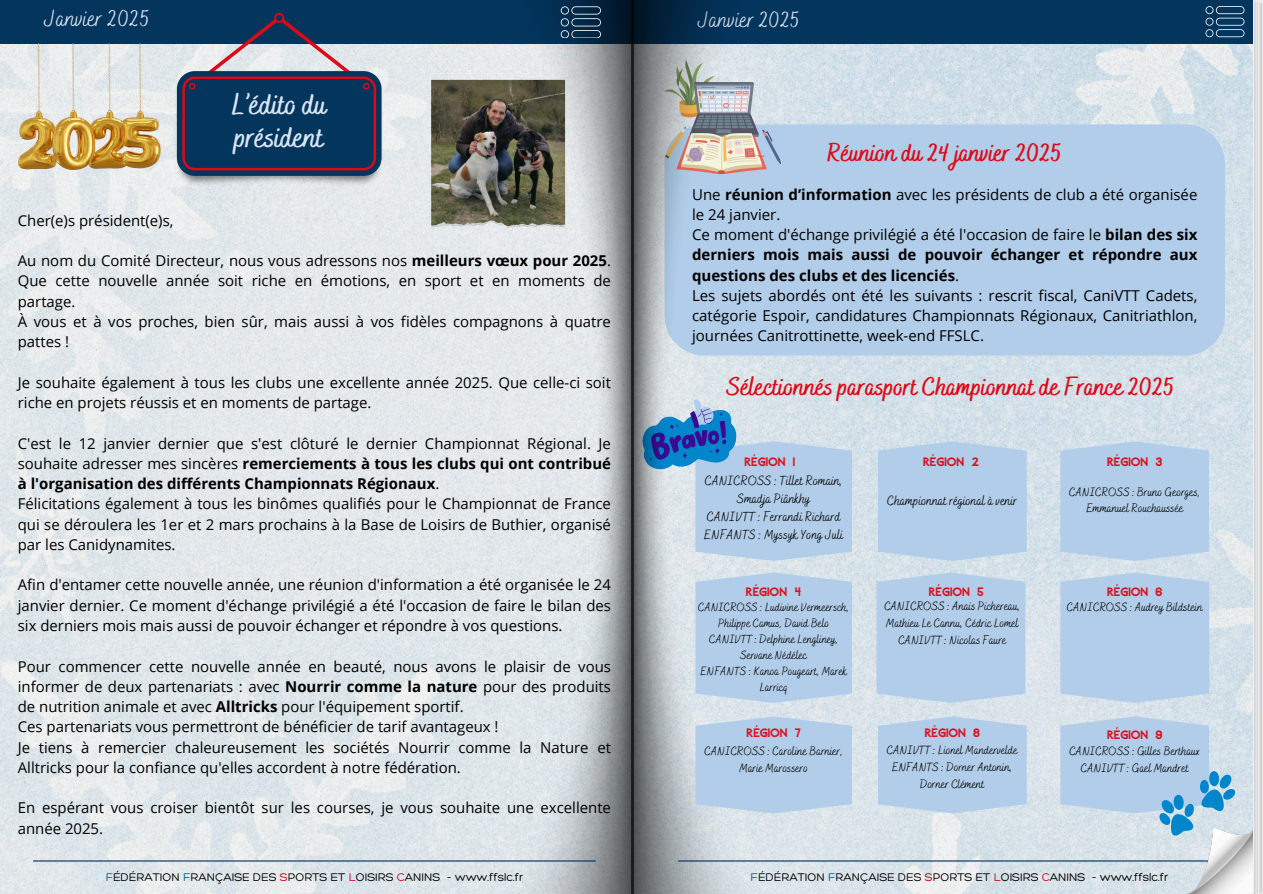
<style>
.page{position:relative;width:1263px;height:894px;background:#fff}
.page>*{position:absolute;margin:0;border:0;box-sizing:border-box;transform-origin:0 0}
.t1{font:700 29.55px/32.7px "Bakerie Smooth";color:#d9e5f4}
.t2{font:700 25.5px "Bakerie Smooth";color:#dd0a16}
.t3{font:23.4px "Bakerie Smooth";color:#d9e5f4}
.t4{font:22.65px "Bakerie Smooth";color:#d9e5f4}
.t5{font:15px/20.2px "Open Sans";color:#000}
.t6{font:13.5px/18px "Bakerie Smooth";color:#000;text-align:center}
.t7{font:12.3px/16.8px "Bakerie Smooth";color:#000;text-align:center}
.t8{font:12.3px "Aleppo";color:#dd0917}
.t9{font:12px/16px "Bakerie Smooth";color:#000;text-align:center}
.t10{font:300 12px "Hero";color:#000}
.s1{font-weight:700}
.s2{color:#0057a5}
.s3{color:#d30014}
</style>
<div class="page">
<img style="left:0;top:43px;width:1254px;height:850px">
<div style="left:0;top:0;width:1263px;height:43px;background:#04355d"></div>
<img style="left:504px;top:0;width:127px;height:893px">
<svg style="left:561px;top:6px;width:40px;height:32px"></svg>
<svg style="left:1205px;top:6px;width:39px;height:31px"></svg>
<div style="left:761px;top:124px;width:464px;height:231px;background:#b1cde9"></div>
<img style="left:761px;top:60px;width:20px;height:113px">
<svg style="left:761px;top:398px;width:91px;height:162px;background:#bcd3e8"></svg>
<img style="left:631px;top:0;width:130px;height:893px">
<hr style="left:33px;top:860px;width:563px;height:1px;background:#00315f">
<hr style="left:678px;top:860px;width:563px;height:1px;background:#00315f">
<img style="left:1187px;top:826px;width:67px;height:67px">
<img style="left:1254px;top:0;width:9px;height:893px">
<img style="left:431px;top:80px;width:134px;height:140px">
<img style="left:431px;top:220px;width:134px;height:7px">
<img style="left:170px;top:68px;width:218px;height:124px">
<svg style="left:177px;top:13px;width:205px;height:163px"></svg>
<svg style="left:878px;top:441px;width:149px;height:119px;background:#b3cee8"></svg>
<svg style="left:1060px;top:441px;width:149px;height:119px;background:#b3cee8"></svg>
<svg style="left:695px;top:716px;width:157px;height:97px;background:#b5cfe8"></svg>
<svg style="left:878px;top:716px;width:149px;height:97px;background:#b4cfe9"></svg>
<svg style="left:695px;top:572px;width:157px;height:130px;background:#b4cee9"></svg>
<svg style="left:876px;top:572px;width:149px;height:130px;background:#b3cee9"></svg>
<svg style="left:1060px;top:572px;width:149px;height:130px;background:#b3cee9"></svg>
<svg style="left:1060px;top:716px;width:175px;height:119px;background:#b0cee6"></svg>
<img style="left:19px;top:43px;width:141px;height:126px">
<p class="t3" style="left:44px;top:5px;width:107px">Janvier 2025</p>
<p class="t1" style="left:232px;top:90px;width:97px">L’édito du président</p>
<p class="t5" style="left:18px;top:210px;width:157px">Cher(e)s président(e)s,</p>
<p class="t5" style="left:18px;top:250px;width:595px">Au nom du Comité Directeur, nous vous adressons nos <span class="s1">meilleurs vœux pour 2025</span>.<br>Que cette nouvelle année soit riche en émotions, en sport et en moments de partage.<br>À vous et à vos proches, bien sûr, mais aussi à vos fidèles compagnons à quatre pattes !</p>
<h1 class="t5" style="left:18px;top:372px;width:595px">Je souhaite également à tous les clubs une excellente année 2025. Que celle-ci soit riche en projets réussis et en moments de partage.</h1>
<p class="t5" style="left:18px;top:432px;width:595px">C'est le 12 janvier dernier que s'est clôturé le dernier Championnat Régional. Je souhaite adresser mes sincères <span class="s1">remerciements à tous les clubs qui ont contribué à l'organisation des différents Championnats Régionaux</span>.<br>Félicitations également à tous les binômes qualifiés pour le Championnat de France qui se déroulera les 1er et 2 mars prochains à la Base de Loisirs de Buthier, organisé par les Canidynamites.</p>
<p class="t5" style="left:18px;top:574px;width:595px;text-align:justify">Afin d'entamer cette nouvelle année, une réunion d'information a été organisée le 24 janvier dernier. Ce moment d'échange privilégié a été l'occasion de faire le bilan des six derniers mois mais aussi de pouvoir échanger et répondre à vos questions.</p>
<p class="t5" style="left:18px;top:655px;width:595px">Pour commencer cette nouvelle année en beauté, nous avons le plaisir de vous informer de deux partenariats : avec <span class="s1">Nourrir comme la nature</span> pour des produits de nutrition animale et avec <span class="s1">Alltricks</span> pour l'équipement sportif.<br>Ces partenariats vous permettront de bénéficier de tarif avantageux !<br>Je tiens à remercier chaleureusement les sociétés Nourrir comme la Nature et Alltricks pour la confiance qu'elles accordent à notre fédération.</p>
<p class="t5" style="left:18px;top:797px;width:595px">En espérant vous croiser bientôt sur les courses, je vous souhaite une excellente année 2025.</p>
<h3 class="t4" style="left:698px;top:7px;width:104px">Janvier 2025</h3>
<p class="t2" style="left:827px;top:138px;width:236px">Réunion du 24 janvier 2025</p>
<p class="t5" style="left:692px;top:183px;width:507px">Une <span class="s1">réunion d’information</span> avec les présidents de club a été organisée le 24 janvier.<br>Ce moment d'échange privilégié a été l'occasion de faire le <span class="s1">bilan des six derniers mois mais aussi de pouvoir échanger et répondre aux questions des clubs et des licenciés</span>.<br>Les sujets abordés ont été les suivants : rescrit fiscal, CaniVTT Cadets, catégorie Espoir, candidatures Championnats Régionaux, Canitriathlon, journées Canitrottinette, week-end FFSLC.</p>
<p class="t2" style="left:727px;top:371px;width:449px">Sélectionnés parasport Championnat de France 2025</p>
<p class="t8" style="left:744px;top:453px;width:52px">RÉGION 1</p>
<h5 class="t8" style="left:923px;top:453px;width:57px">RÉGION 2</h5>
<h5 class="t8" style="left:1107px;top:453px;width:57px">RÉGION 3</h5>
<h2 class="t6" style="left:704px;top:472px;width:140px">CANICROSS : Tillet Romain,<br>Smadja Piânkhy<br>CANIVTT : Ferrandi Richard<br>ENFANTS : Myssyk Yong Juli</h2>
<p class="t7" style="left:1069px;top:484px;width:133px">CANICROSS : Bruno Georges,<br>Emmanuel Rouchaussée</p>
<p class="t6" style="left:887px;top:492px;width:132px">Championnat régional à venir</p>
<h5 class="t8" style="left:746px;top:583px;width:57px">RÉGION 4</h5>
<h5 class="t8" style="left:929px;top:583px;width:57px">RÉGION 5</h5>
<h5 class="t8" style="left:1107px;top:583px;width:57px">RÉGION 6</h5>
<h5 class="t9" style="left:698px;top:599px;width:152px">CANICROSS : Ludivine Vermeersch,<br>Philippe Camus, David Belo</h5>
<p class="t9" style="left:709px;top:631px;width:130px">CANIVTT : Delphine Lengliney,<br>Servane Nédélec</p>
<p class="t9" style="left:700px;top:663px;width:148px">ENFANTS : Kanoa Pougeart, Marek<br>Larricq</p>
<p class="t7" style="left:884px;top:598px;width:138px;text-align:left">CANICROSS : Anais Pichereau,<br>Mathieu Le Cannu, Cédric Lomel</p>
<h5 class="t7" style="left:898px;top:632px;width:110px">CANIVTT : Nicolas Faure</h5>
<p class="t7" style="left:1067px;top:599px;width:137px">CANICROSS : Audrey Bildstein</p>
<h5 class="t8" style="left:746px;top:725px;width:56px">RÉGION 7</h5>
<h5 class="t8" style="left:925px;top:724px;width:57px">RÉGION 8</h5>
<h5 class="t8" style="left:1107px;top:727px;width:57px">RÉGION 9</h5>
<p class="t7" style="left:705px;top:743px;width:140px">CANICROSS : Caroline Barnier,<br>Marie Marossero</p>
<p class="t7" style="left:887px;top:742px;width:132px">CANIVTT : Lionel Mandervelde</p>
<p class="t7" style="left:892px;top:758px;width:122px">ENFANTS : Dorner Antonin,<br>Dorner Clément</p>
<p class="t7" style="left:1069px;top:743px;width:132px">CANICROSS : Gilles Berthaux</p>
<p class="t7" style="left:1081px;top:760px;width:109px">CANIVTT : Gael Mandret</p>
<h4 class="t10" style="left:106px;top:869px;width:419px"><span class="s2">F</span>ÉDÉRATION <span class="s2">F</span>RANÇAISE DES <span class="s3">S</span>PORTS ET <span class="s3">L</span>OISIRS <span class="s3">C</span>ANINS - www.ffslc.fr</h4>
<p class="t10" style="left:751px;top:869px;width:419px"><span class="s2">F</span>ÉDÉRATION <span class="s2">F</span>RANÇAISE DES <span class="s3">S</span>PORTS ET <span class="s3">L</span>OISIRS <span class="s3">C</span>ANINS - www.ffslc.fr</p>
</div>
